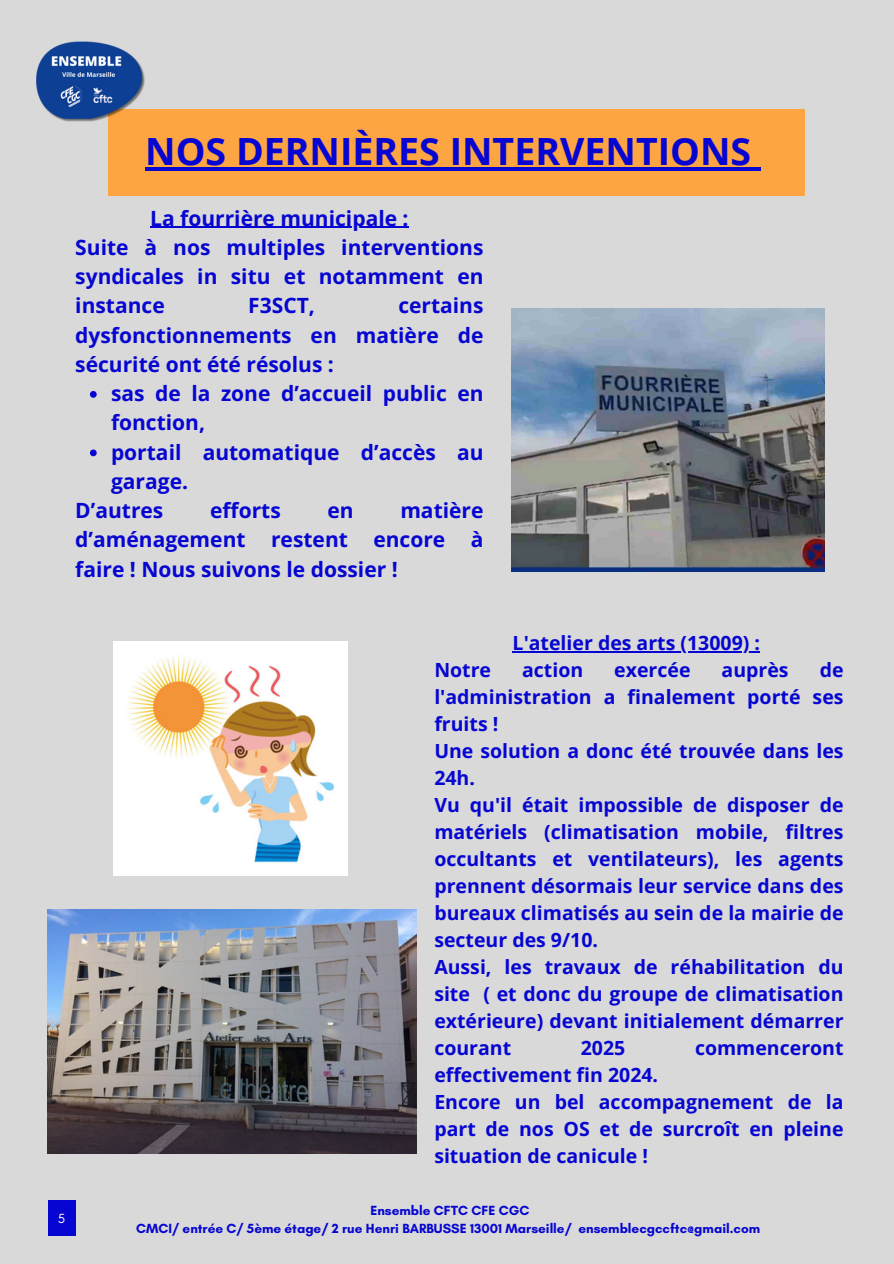
<style>
.page{position:relative;width:894px;height:1264px;background:#fff}
.page>*{position:absolute;margin:0;border:0;box-sizing:border-box;transform-origin:0 0}
.t1{font:700 37.5px "Open Sans";color:#0605d1}
.t2{font:700 21px/29.2px "Open Sans";color:#0605d1}
.t3{font:700 19.5px/27px "Open Sans";color:#0605d1}
.t4{font:700 13.5px "Glacial Indifference";color:#0605d1}
.t5{font:13.5px "Glacial Indifference";color:#fff}
</style>
<div class="page">
<div style="left:0;top:0;width:893px;height:1263px;background:#d9d9d9"></div>
<img style="left:511px;top:308px;width:313px;height:264px">
<hr style="left:150px;top:227px;width:258px;height:1px;background:#0605d1">
<svg style="left:90px;top:391px;width:7px;height:7px"></svg>
<svg style="left:90px;top:449px;width:7px;height:7px"></svg>
<img style="left:48px;top:909px;width:369px;height:244px">
<img style="left:113px;top:641px;width:234px;height:234px">
<hr style="left:512px;top:651px;width:248px;height:1px;background:#0605d1">
<div style="left:108px;top:109px;width:696px;height:86px;background:#fda443"></div>
<hr style="left:145px;top:167px;width:606px;height:3px;background:#0605d1">
<svg style="left:751px;top:167px;width:9px;height:3px"></svg>
<div style="left:48px;top:1199px;width:27px;height:36px;background:#0605d1"></div>
<img style="left:36px;top:41px;width:109px;height:81px">
<p class="t1" style="left:145px;top:125px;width:607px">NOS DERNIÈRES INTERVENTIONS</p>
<h1 class="t2" style="left:75px;top:203px;width:409px;text-indent:75px">La fourrière municipale :<br>Suite à nos multiples interventions syndicales in situ et notamment en instance</h1>
<h1 class="t2" style="left:75px;top:290px;width:409px;text-align:justify;text-indent:323px">certains dysfonctionnements en matière de sécurité ont été résolus :</h1>
<h2 class="t2" style="left:111px;top:378px;width:374px">sas de la zone d’accueil public en fonction,</h2>
<p class="t2" style="left:111px;top:437px;width:374px">portail automatique d’accès au garage.</p>
<p class="t2" style="left:75px;top:495px;width:90px">D’autres</p>
<p class="t2" style="left:210px;top:495px;width:72px">efforts</p>
<p class="t2" style="left:327px;top:495px;width:28px">en</p>
<h1 class="t2" style="left:248px;top:290px;width:68px">F3SCT,</h1>
<p class="t2" style="left:75px;top:495px;width:409px;text-align:justify;text-indent:325px">matière d’aménagement restent encore à faire ! Nous suivons le dossier !</p>
<p class="t5" style="left:58px;top:1209px;width:9px">5</p>
<p class="t3" style="left:512px;top:629px;width:249px">L'atelier des arts (13009) :</p>
<p class="t3" style="left:434px;top:656px;width:58px">Notre</p>
<p class="t3" style="left:522px;top:656px;width:63px">action</p>
<p class="t3" style="left:614px;top:656px;width:78px">exercée</p>
<p class="t3" style="left:721px;top:656px;width:68px">auprès</p>
<p class="t3" style="left:434px;top:656px;width:410px;text-indent:385px">de l'administration a finalement porté ses fruits !<br>Une solution a donc été trouvée dans les<br>24h.<br>Vu qu'il était impossible de disposer de matériels (climatisation mobile, filtres occultants et ventilateurs), les agents prennent désormais leur service dans des bureaux climatisés au sein de la mairie de secteur des 9/10.<br>Aussi, les travaux de réhabilitation du site ( et donc du groupe de climatisation extérieure) devant initialement démarrer courant</p>
<p class="t3" style="left:580px;top:1034px;width:46px">2025</p>
<p class="t3" style="left:694px;top:1034px;width:150px">commenceront</p>
<p class="t3" style="left:434px;top:1061px;width:410px">effectivement fin 2024.<br>Encore un bel accompagnement de la part de nos OS et de surcroît en pleine situation de canicule !</p>
<h2 class="t4" style="left:370px;top:1201px;width:160px">Ensemble CFTC CFE CGC</h2>
<p class="t4" style="left:136px;top:1219px;width:625px">CMCI/ entrée C/ 5ème étage/ 2 rue Henri BARBUSSE 13001 Marseille/ ensemblecgccftc@gmail.com</p>
</div>
